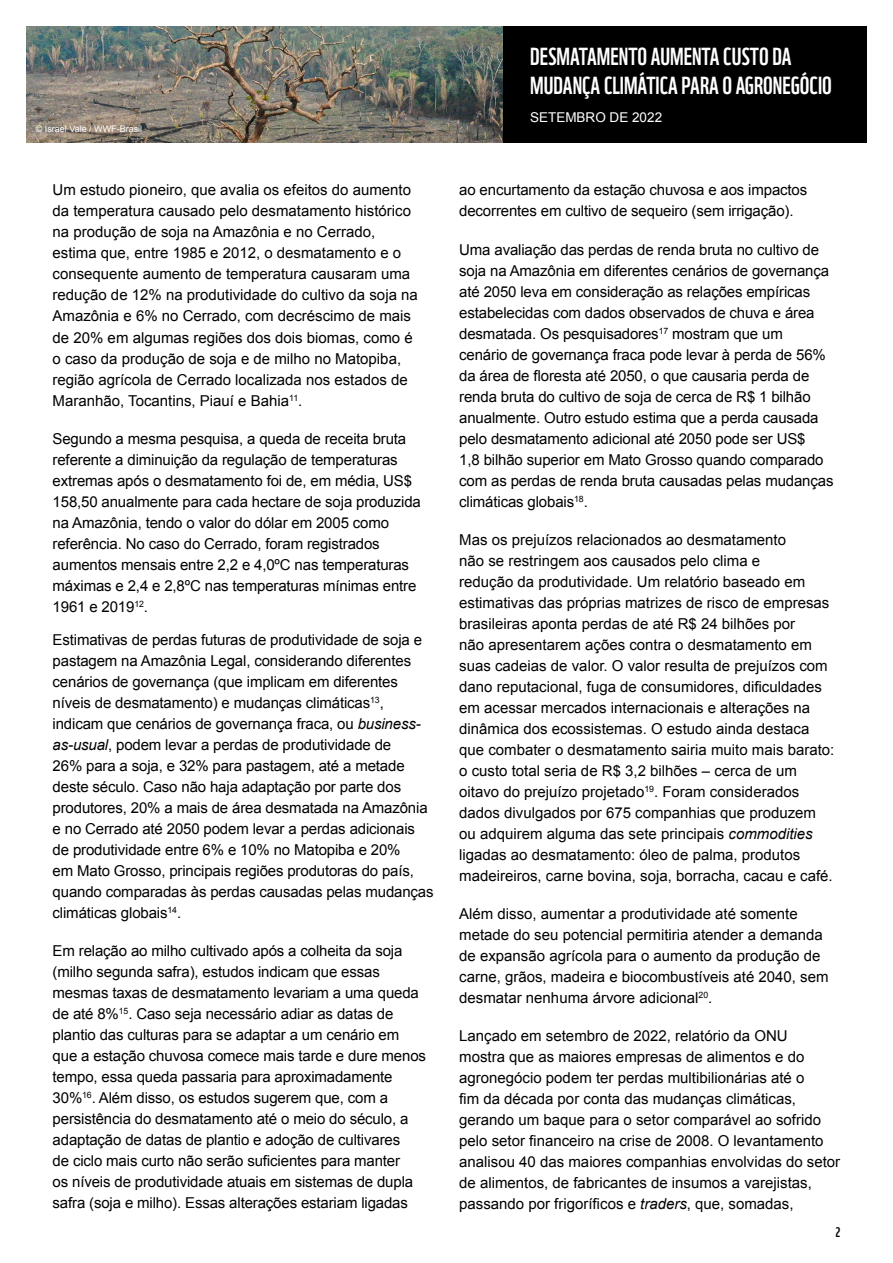
<style>
.page{position:relative;width:893px;height:1263px;background:#fff}
.page>*{position:absolute;margin:0;border:0;box-sizing:border-box;transform-origin:0 0}
.t1{font:24px/28.8px "WWF";color:#fff}
.t2{font:15px/21px "Arial";letter-spacing:-.01em;color:#000}
.t3{font:13.5px "Arial";color:#fff}
.t4{font:13.5px "WWF";color:#000}
.t5{font:9px "Arial";color:#fff}
.s1{font-style:italic}
</style>
<div class="page">
<img style="left:26px;top:26px;width:477px;height:116px">
<div style="left:503px;top:26px;width:364px;height:116px;background:#000"></div>
<p class="t5" style="left:36px;top:123px;width:108px">© Israel Vale / WWF-Brasil</p>
<p class="t2" style="left:53px;top:180px;width:367px">Um estudo pioneiro, que avalia os efeitos do aumento da temperatura causado pelo desmatamento histórico na produção de soja na Amazônia e no Cerrado, estima que, entre 1985 e 2012, o desmatamento e o consequente aumento de temperatura causaram uma redução de 12% na produtividade do cultivo da soja na Amazônia e 6% no Cerrado, com decréscimo de mais de 20% em algumas regiões dos dois biomas, como é o caso da produção de soja e de milho no Matopiba, região agrícola de Cerrado localizada nos estados de Maranhão, Tocantins, Piauí e Bahia<sup>11</sup>.</p>
<p class="t2" style="left:53px;top:428px;width:370px">Segundo a mesma pesquisa, a queda de receita bruta referente a diminuição da regulação de temperaturas extremas após o desmatamento foi de, em média, US$ 158,50 anualmente para cada hectare de soja produzida na Amazônia, tendo o valor do dólar em 2005 como referência. No caso do Cerrado, foram registrados aumentos mensais entre 2,2 e 4,0ºC nas temperaturas máximas e 2,4 e 2,8ºC nas temperaturas mínimas entre 1961 e 2019<sup>12</sup>.</p>
<p class="t2" style="left:53px;top:630px;width:383px">Estimativas de perdas futuras de produtividade de soja e pastagem na Amazônia Legal, considerando diferentes cenários de governança (que implicam em diferentes níveis de desmatamento) e mudanças climáticas<sup>13</sup>, indicam que cenários de governança fraca, ou <span class="s1">business&shy;as-usual</span>, podem levar a perdas de produtividade de<br>26% para a soja, e 32% para pastagem, até a metade deste século. Caso não haja adaptação por parte dos produtores, 20% a mais de área desmatada na Amazônia e no Cerrado até 2050 podem levar a perdas adicionais de produtividade entre 6% e 10% no Matopiba e 20%<br>em Mato Grosso, principais regiões produtoras do país, quando comparadas às perdas causadas pelas mudanças climáticas globais<sup>14</sup>.</p>
<p class="t2" style="left:53px;top:941px;width:375px">Em relação ao milho cultivado após a colheita da soja (milho segunda safra), estudos indicam que essas mesmas taxas de desmatamento levariam a uma queda de até 8%<sup>15</sup>. Caso seja necessário adiar as datas de plantio das culturas para se adaptar a um cenário em que a estação chuvosa comece mais tarde e dure menos tempo, essa queda passaria para aproximadamente 30%<sup>16</sup>. Além disso, os estudos sugerem que, com a persistência do desmatamento até o meio do século, a adaptação de datas de plantio e adoção de cultivares<br>de ciclo mais curto não serão suficientes para manter<br>os níveis de produtividade atuais em sistemas de dupla safra (soja e milho). Essas alterações estariam ligadas</p>
<h1 class="t1" style="left:530px;top:40px;width:303px">DESMATAMENTO AUMENTA CUSTO DA<br>MUDANÇA CLIMÁTICA PARA O AGRONEGÓCIO</h1>
<p class="t3" style="left:530px;top:109px;width:134px">SETEMBRO DE 2022</p>
<p class="t2" style="left:459px;top:180px;width:349px">ao encurtamento da estação chuvosa e aos impactos decorrentes em cultivo de sequeiro (sem irrigação).</p>
<p class="t2" style="left:459px;top:239px;width:376px">Uma avaliação das perdas de renda bruta no cultivo de soja na Amazônia em diferentes cenários de governança até 2050 leva em consideração as relações empíricas estabelecidas com dados observados de chuva e área desmatada. Os pesquisadores<sup>17</sup> mostram que um cenário de governança fraca pode levar à perda de 56% da área de floresta até 2050, o que causaria perda de renda bruta do cultivo de soja de cerca de R$ 1 bilhão anualmente. Outro estudo estima que a perda causada pelo desmatamento adicional até 2050 pode ser US$<br>1,8 bilhão superior em Mato Grosso quando comparado com as perdas de renda bruta causadas pelas mudanças climáticas globais<sup>18</sup>.</p>
<p class="t2" style="left:459px;top:529px;width:377px">Mas os prejuízos relacionados ao desmatamento<br>não se restringem aos causados pelo clima e<br>redução da produtividade. Um relatório baseado em estimativas das próprias matrizes de risco de empresas brasileiras aponta perdas de até R$ 24 bilhões por<br>não apresentarem ações contra o desmatamento em suas cadeias de valor. O valor resulta de prejuízos com dano reputacional, fuga de consumidores, dificuldades em acessar mercados internacionais e alterações na dinâmica dos ecossistemas. O estudo ainda destaca que combater o desmatamento sairia muito mais barato: o custo total seria de R$ 3,2 bilhões – cerca de um oitavo do prejuízo projetado<sup>19</sup>. Foram considerados dados divulgados por 675 companhias que produzem ou adquirem alguma das sete principais <span class="s1">commodities </span>ligadas ao desmatamento: óleo de palma, produtos madeireiros, carne bovina, soja, borracha, cacau e café.</p>
<p class="t2" style="left:459px;top:903px;width:371px">Além disso, aumentar a produtividade até somente metade do seu potencial permitiria atender a demanda de expansão agrícola para o aumento da produção de carne, grãos, madeira e biocombustíveis até 2040, sem desmatar nenhuma árvore adicional<sup>20</sup>.</p>
<p class="t2" style="left:459px;top:1025px;width:382px">Lançado em setembro de 2022, relatório da ONU<br>mostra que as maiores empresas de alimentos e do agronegócio podem ter perdas multibilionárias até o<br>fim da década por conta das mudanças climáticas, gerando um baque para o setor comparável ao sofrido pelo setor financeiro na crise de 2008. O levantamento analisou 40 das maiores companhias envolvidas do setor de alimentos, de fabricantes de insumos a varejistas, passando por frigoríficos e <span class="s1">traders</span>, que, somadas,</p>
<p class="t4" style="left:835px;top:1221px;width:6px">2</p>
</div>
